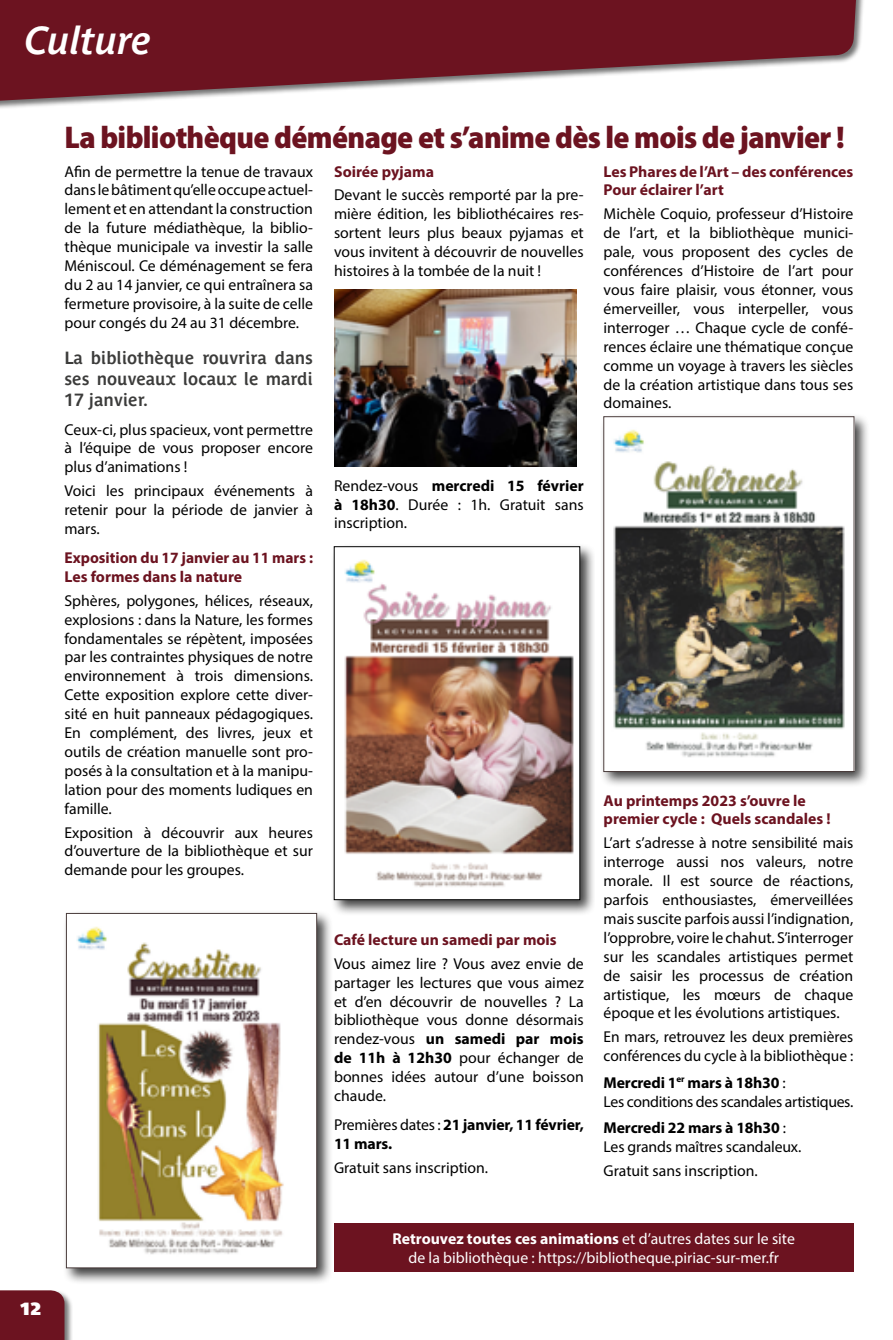
<style>
.page{position:relative;width:893px;height:1340px;background:#fff}
.page>*{position:absolute;margin:0;border:0;box-sizing:border-box;transform-origin:0 0}
.t1{font:italic 700 38.5px "Parisine Plus Std Gris";color:#fff}
.t2{font:900 semi-condensed 31.5px "Myriad Pro";letter-spacing:-.02em;color:#6c1320}
.t3{font:700 17.5px/21px "Parisine Plus Std Gris";color:#3c3c3b;text-align:justify}
.t4{font:700 17.5px "Parisine Plus Std Sombre";color:#fff}
.t5{font:15.75px/18.9px "Myriad Pro";color:#000;text-align:justify}
.t6{font:700 15.75px/18.9px "Myriad Pro";color:#6c1320}
.t7{font:15.75px/18.9px "Myriad Pro";color:#fff;text-align:center}
.t8{font:15.75px/18.9px "Myriad Pro";letter-spacing:-.02em;color:#000}
.t9{font:700 15.75px/18.9px "Myriad Pro";letter-spacing:-.01em;color:#000}
.s1{font-weight:700}
.s2{font-weight:400}
</style>
<div class="page">
<div style="left:63px;top:910px;width:270px;height:374px;background:#000;opacity:.75"></div>
<img style="left:68px;top:915px;width:247px;height:350px">
<div style="left:66px;top:913px;width:251px;height:354px;border:1px solid #493b3a"></div>
<img style="left:334px;top:289px;width:243px;height:178px">
<div style="left:331px;top:543px;width:264px;height:373px;background:#000;opacity:.75"></div>
<img style="left:336px;top:548px;width:242px;height:349px">
<div style="left:600px;top:413px;width:270px;height:375px;background:#000;opacity:.75"></div>
<img style="left:606px;top:418px;width:246px;height:351px">
<div style="left:334px;top:1223px;width:519px;height:48px;background:#6c1320"></div>
<svg style="left:0;top:0;width:858px;height:103px;fill:#6c1320"></svg>
<div style="left:0;top:1289px;width:72px;height:50px;background:#000;opacity:.55"></div>
<div style="left:0;top:1290px;width:64px;height:49px;background:#6c1320"></div>
<h1 class="t1" style="left:25px;top:18px;width:128px">Culture</h1>
<h2 class="t2" style="left:64px;top:116px;width:782px">La bibliothèque déménage et s’anime dès le mois de janvier !</h2>
<p class="t5" style="left:64px;top:161px;width:250px">Afin de permettre la tenue de travaux dans le bâtiment qu’elle occupe actuel&shy;lement et en attendant la construction de la future médiathèque, la biblio&shy;thèque municipale va investir la salle Méniscoul. Ce déménagement se fera du 2 au 14 janvier, ce qui entraînera sa fermeture provisoire, à la suite de celle pour congés du 24 au 31 décembre.</p>
<p class="t3" style="left:64px;top:347px;width:250px">La bibliothèque rouvrira dans ses nouveaux locaux le mardi 17 janvier.</p>
<p class="t5" style="left:64px;top:419px;width:250px">Ceux-ci, plus spacieux, vont permettre à l’équipe de vous proposer encore plus d’animations !</p>
<p class="t5" style="left:64px;top:481px;width:250px">Voici les principaux événements à retenir pour la période de janvier à mars.</p>
<p class="t6" style="left:64px;top:547px;width:250px">Exposition du 17 janvier au 11 mars :<br>Les formes dans la nature</p>
<p class="t5" style="left:64px;top:590px;width:250px">Sphères, polygones, hélices, réseaux, explosions : dans la Nature, les formes fondamentales se répètent, imposées par les contraintes physiques de notre environnement à trois dimensions.<br>Cette exposition explore cette diver&shy;sité en huit panneaux pédagogiques.<br>En complément, des livres, jeux et outils de création manuelle sont pro&shy;posés à la consultation et à la manipu&shy;lation pour des moments ludiques en famille.</p>
<p class="t5" style="left:64px;top:822px;width:250px">Exposition à découvrir aux heures d’ouverture de la bibliothèque et sur demande pour les groupes.</p>
<p class="t6" style="left:604px;top:161px;width:251px">Les Phares de l’Art – des conférences<br>Pour éclairer l’art</p>
<p class="t5" style="left:604px;top:204px;width:251px">Michèle Coquio, professeur d’Histoire de l’art, et la bibliothèque munici&shy;pale, vous proposent des cycles de conférences d’Histoire de l’art pour vous faire plaisir, vous étonner, vous émerveiller, vous interpeller, vous interroger … Chaque cycle de confé&shy;rences éclaire une thématique conçue comme un voyage à travers les siècles de la création artistique dans tous ses domaines.</p>
<p class="t6" style="left:334px;top:161px;width:101px">Soirée pyjama</p>
<p class="t5" style="left:334px;top:185px;width:251px">Devant le succès remporté par la pre&shy;mière édition, les bibliothécaires res&shy;sortent leurs plus beaux pyjamas et vous invitent à découvrir de nouvelles histoires à la tombée de la nuit !</p>
<p class="t5" style="left:334px;top:475px;width:251px">Rendez-vous <span class="s1">mercredi 15 février à 18h30</span>. Durée : 1h. Gratuit sans inscription.</p>
<p class="t6" style="left:604px;top:790px;width:229px">Au printemps 2023 s’ouvre le premier cycle : Quels scandales !</p>
<p class="t5" style="left:604px;top:833px;width:251px">L’art s’adresse à notre sensibilité mais interroge aussi nos valeurs, notre morale. Il est source de réactions, parfois enthousiastes, émerveillées mais suscite parfois aussi l’indignation, l’opprobre, voire le chahut. S’interroger sur les scandales artistiques permet de saisir les processus de création artistique, les mœurs de chaque époque et les évolutions artistiques.</p>
<p class="t5" style="left:604px;top:1027px;width:251px">En mars, retrouvez les deux premières conférences du cycle à la bibliothèque :</p>
<p class="t8" style="left:604px;top:1072px;width:251px"><span class="s1">Mercredi 1</span><sup>er</sup> <span class="s1">mars à 18h30</span> :<br>Les conditions des scandales artistiques.</p>
<p class="t5" style="left:604px;top:1117px;width:199px"><span class="s1">Mercredi 22 mars à 18h30</span> :<br>Les grands maîtres scandaleux.</p>
<p class="t5" style="left:604px;top:1160px;width:156px">Gratuit sans inscription.</p>
<p class="t6" style="left:334px;top:929px;width:224px">Café lecture un samedi par mois</p>
<p class="t5" style="left:334px;top:953px;width:251px">Vous aimez lire ? Vous avez envie de partager les lectures que vous aimez et d’en découvrir de nouvelles ? La bibliothèque vous donne désormais rendez-vous <span class="s1">un samedi par mois de 11h à 12h30</span> pour échanger de bonnes idées autour d’une boisson chaude.</p>
<p class="t9" style="left:334px;top:1114px;width:251px"><span class="s2">Premières dates :</span> 21 janvier, 11 février,<br>11 mars.</p>
<p class="t5" style="left:334px;top:1157px;width:156px">Gratuit sans inscription.</p>
<p class="t4" style="left:20px;top:1298px;width:23px">12</p>
<p class="t7" style="left:392px;top:1228px;width:404px"><span class="s1">Retrouvez toutes ces animations</span> et d’autres dates sur le site de la bibliothèque : https://bibliotheque.piriac-sur-mer.fr</p>
</div>
